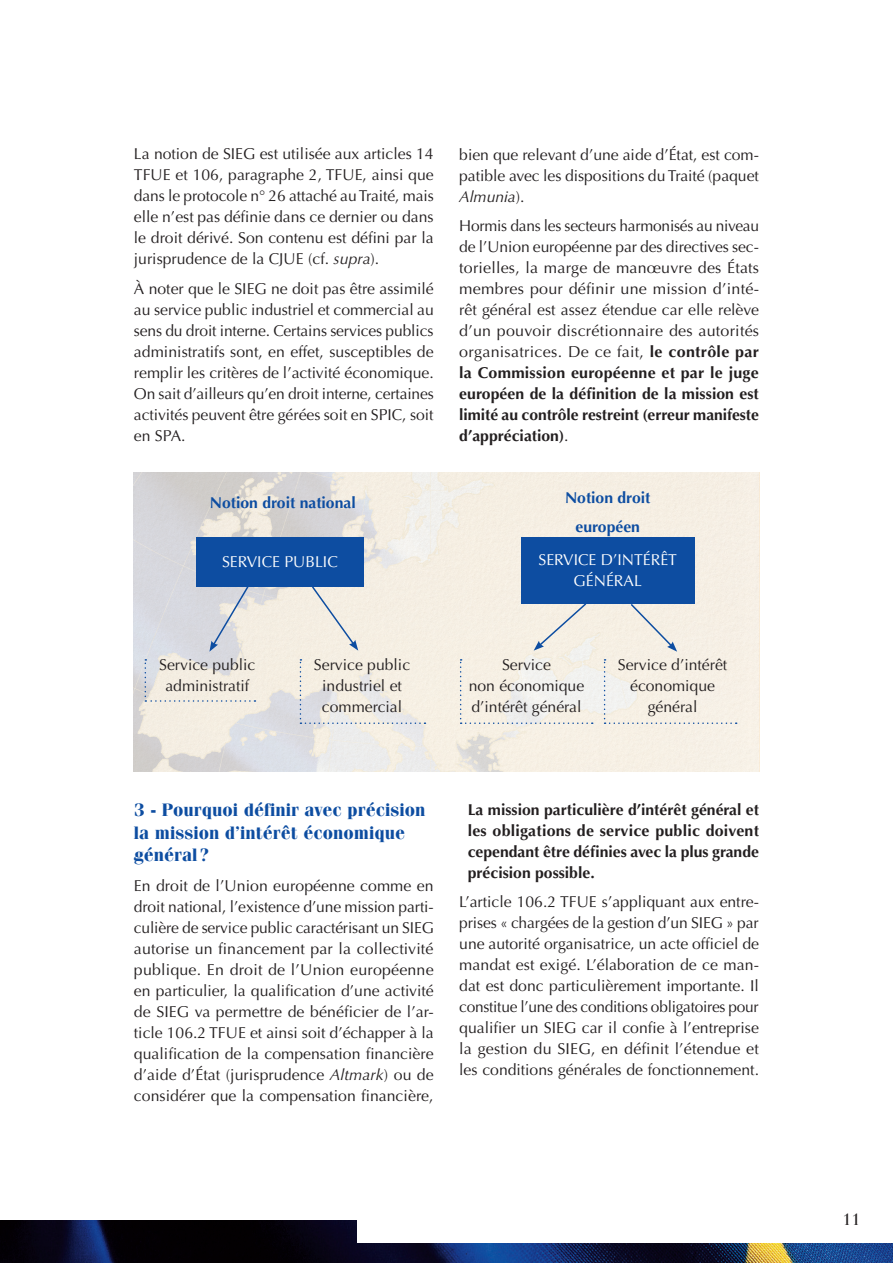
<style>
.page{position:relative;width:893px;height:1263px;background:#fff}
.page>*{position:absolute;margin:0;border:0;box-sizing:border-box;transform-origin:0 0}
.SOUS-TITRE_1{font:700 18px/22.5px "Fenice LT";color:#0d4da1}
.t1{font:16.5px "Fenice LT";color:#231f20}
.TEXTE{font:15.75px/21px "Optima LT";color:#231f20;text-align:justify}
.T_EXERGUE{font:700 15.75px/21px "Optima LT";color:#231f20;text-align:justify}
.TEXTE-2{font:700 15.75px "Optima LT";color:#0d4da1}
.TEXTE-3{font:15.75px/21px "Optima LT";color:#fff;text-align:center}
.s1{font-style:italic}
.s2{font-weight:700}
</style>
<div class="page">
<img style="left:0;top:1220px;width:893px;height:43px">
<div style="left:357px;top:1218px;width:536px;height:24px;background:#fff"></div>
<img style="left:134px;top:472px;width:625px;height:300px">
<div style="left:196px;top:537px;width:168px;height:50px;background:#0d4da1"></div>
<div style="left:521px;top:537px;width:174px;height:67px;background:#0d4da1"></div>
<svg style="left:145px;top:659px;width:110px;height:43px;background:#ece7e0"></svg>
<svg style="left:300px;top:659px;width:125px;height:65px;background:#eeeae2"></svg>
<svg style="left:460px;top:659px;width:133px;height:65px"></svg>
<svg style="left:604px;top:659px;width:133px;height:65px;background:#f3eee5"></svg>
<svg style="left:209px;top:587px;width:41px;height:65px;background:#d5d6db"></svg>
<svg style="left:534px;top:604px;width:54px;height:47px;background:#e9e7e0"></svg>
<svg style="left:310px;top:587px;width:48px;height:64px;background:#eae6df"></svg>
<svg style="left:629px;top:604px;width:48px;height:48px;background:#e9e6e0"></svg>
<p class="TEXTE" style="left:134px;top:143px;width:301px">La notion de SIEG est utilisée aux articles 14<br>TFUE et 106, paragraphe 2, TFUE, ainsi que dans le protocole n° 26 attaché au Traité, mais elle n’est pas définie dans ce dernier ou dans le droit dérivé. Son contenu est défini par la jurisprudence de la CJUE (cf. <span class="s1">supra</span>).</p>
<p class="TEXTE" style="left:134px;top:278px;width:301px">À noter que le SIEG ne doit pas être assimilé au service public industriel et commercial au sens du droit interne. Certains services publics administratifs sont, en effet, susceptibles de remplir les critères de l’activité économique.<br>On sait d’ailleurs qu’en droit interne, certaines activités peuvent être gérées soit en SPIC, soit en SPA.</p>
<p class="TEXTE" style="left:459px;top:144px;width:301px">bien que relevant d’une aide d’État, est com&shy;patible avec les dispositions du Traité (paquet <span class="s1">Almunia</span>).</p>
<p class="TEXTE" style="left:459px;top:216px;width:301px">Hormis dans les secteurs harmonisés au niveau de l’Union européenne par des directives sec&shy;torielles, la marge de manœuvre des États membres pour définir une mission d’inté&shy;rêt général est assez étendue car elle relève d’un pouvoir discrétionnaire des autorités organisatrices. De ce fait, <span class="s2">le contrôle par la Commission européenne et par le juge européen de la définition de la mission est limité au contrôle restreint (erreur manifeste d’appréciation)</span>.</p>
<p class="TEXTE-2" style="left:210px;top:494px;width:147px">Notion droit national</p>
<p class="TEXTE-2" style="left:565px;top:488px;width:87px">Notion droit</p>
<p class="TEXTE-2" style="left:575px;top:518px;width:66px">européen</p>
<p class="TEXTE-3" style="left:222px;top:552px;width:117px">SERVICE PUBLIC</p>
<p class="TEXTE-3" style="left:538px;top:550px;width:140px">SERVICE D’INTÉRÊT<br>GÉNÉRAL</p>
<p class="TEXTE" style="left:159px;top:654px;width:98px;text-align:center">Service public administratif</p>
<p class="TEXTE" style="left:314px;top:654px;width:98px;text-align:center">Service public industriel et commercial</p>
<p class="TEXTE" style="left:469px;top:654px;width:117px;text-align:center">Service<br>non économique d’intérêt général</p>
<p class="TEXTE" style="left:618px;top:654px;width:111px;text-align:center">Service d’intérêt économique général</p>
<p class="SOUS-TITRE_1" style="left:134px;top:798px;width:293px">3 - Pourquoi définir avec précision la mission d’intérêt économique général?</p>
<p class="TEXTE" style="left:134px;top:875px;width:301px">En droit de l’Union européenne comme en droit national, l’existence d’une mission parti&shy;culière de service public caractérisant un SIEG autorise un financement par la collectivité publique. En droit de l’Union européenne en particulier, la qualification d’une activité de SIEG va permettre de bénéficier de l’ar&shy;ticle 106.2 TFUE et ainsi soit d’échapper à la qualification de la compensation financière d’aide d’État (jurisprudence <span class="s1">Altmark</span>) ou de considérer que la compensation financière,</p>
<p class="T_EXERGUE" style="left:468px;top:799px;width:293px">La mission particulière d’intérêt général et les obligations de service public doivent cependant être définies avec la plus grande précision possible.</p>
<p class="TEXTE" style="left:459px;top:891px;width:301px">L’article 106.2 TFUE s’appliquant aux entre&shy;prises « chargées de la gestion d’un SIEG » par une autorité organisatrice, un acte officiel de mandat est exigé. L’élaboration de ce man&shy;dat est donc particulièrement importante. Il constitue l’une des conditions obligatoires pour qualifier un SIEG car il confie à l’entreprise la gestion du SIEG, en définit l’étendue et les conditions générales de fonctionnement.</p>
<p class="t1" style="left:842px;top:1209px;width:20px">11</p>
</div>
